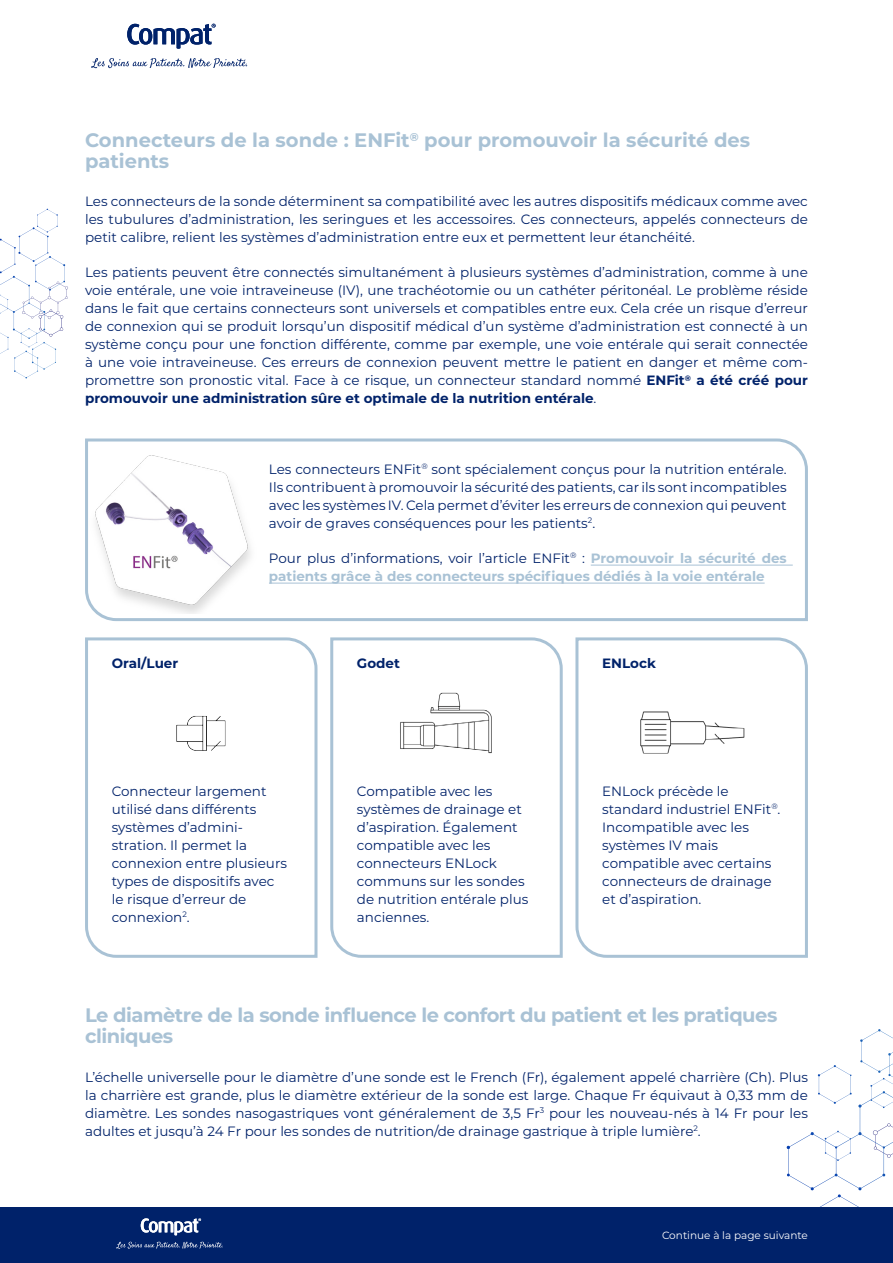
<style>
.page{position:relative;width:893px;height:1263px;background:#fff}
.page>*{position:absolute;margin:0;border:0;box-sizing:border-box;transform-origin:0 0}
.t1{font:700 19.5px/21px "Montserrat";letter-spacing:-.02em;color:#a9c2d5}
.t2{font:700 19.5px/21px "Montserrat";color:#a9c2d5}
.t3{font:13.5px/18px "Montserrat";color:#00226a;text-align:justify}
.t4{font:700 13.5px/18px "Montserrat";color:#a9c2d5}
.t5{font:700 13.5px "Montserrat";color:#00226a}
.t6{font:10.5px "Montserrat";color:#fff}
.s1{font-weight:700}
.s2{font-weight:400;color:#00226a}
</style>
<div class="page">
<svg style="left:787px;top:1029px;width:106px;height:179px"></svg>
<div style="left:0;top:1208px;width:893px;height:55px;background:#00226a"></div>
<svg style="left:0;top:209px;width:68px;height:169px"></svg>
<svg style="left:91px;top:58px;width:156px;height:10px"></svg>
<svg style="left:127px;top:24px;width:89px;height:25px"></svg>
<svg style="left:116px;top:1241px;width:107px;height:8px"></svg>
<svg style="left:141px;top:1218px;width:60px;height:17px"></svg>
<svg style="left:85px;top:637px;width:233px;height:321px"></svg>
<svg style="left:330px;top:637px;width:233px;height:321px"></svg>
<svg style="left:85px;top:438px;width:723px;height:183px"></svg>
<svg style="left:575px;top:637px;width:233px;height:321px"></svg>
<img style="left:173px;top:712px;width:56px;height:42px">
<img style="left:639px;top:711px;width:106px;height:43px">
<img style="left:399px;top:692px;width:95px;height:62px">
<img style="left:87px;top:446px;width:169px;height:167px">
<h1 class="t2" style="left:85px;top:129px;width:667px">Connecteurs de la sonde : ENFit<sup>®</sup> pour promouvoir la sécurité des patients</h1>
<p class="t3" style="left:85px;top:192px;width:724px">Les connecteurs de la sonde déterminent sa compatibilité avec les autres dispositifs médicaux comme avec les tubulures d’administration, les seringues et les accessoires. Ces connecteurs, appelés connecteurs de petit calibre, relient les systèmes d’administration entre eux et permettent leur étanchéité.</p>
<p class="t3" style="left:85px;top:263px;width:724px">Les patients peuvent être connectés simultanément à plusieurs systèmes d’administration, comme à une voie entérale, une voie intraveineuse (IV), une trachéotomie ou un cathéter péritonéal. Le problème réside dans le fait que certains connecteurs sont universels et compatibles entre eux. Cela crée un risque d’erreur de connexion qui se produit lorsqu’un dispositif médical d’un système d’administration est connecté à un système conçu pour une fonction différente, comme par exemple, une voie entérale qui serait connectée à une voie intraveineuse. Ces erreurs de connexion peuvent mettre le patient en danger et même com&shy;promettre son pronostic vital. Face à ce risque, un connecteur standard nommé <span class="s1">ENFit</span><sup>®</sup> <span class="s1">a été créé pour promouvoir une administration sûre et optimale de la nutrition entérale</span>.</p>
<p class="t3" style="left:269px;top:460px;width:519px">Les connecteurs ENFit<sup>®</sup> sont spécialement conçus pour la nutrition entérale.<br>Ils contribuent à promouvoir la sécurité des patients, car ils sont incompatibles avec les systèmes IV. Cela permet d’éviter les erreurs de connexion qui peuvent avoir de graves conséquences pour les patients<sup>2</sup>.</p>
<p class="t4" style="left:269px;top:548px;width:519px"><span class="s2">Pour plus d’informations, voir l’article ENFit</span><sup>®</sup> <span class="s2">:</span> Promouvoir la sécurité des patients grâce à des connecteurs spécifiques dédiés à la voie entérale</p>
<p class="t5" style="left:112px;top:653px;width:68px">Oral/Luer</p>
<p class="t5" style="left:357px;top:653px;width:44px">Godet</p>
<p class="t5" style="left:602px;top:653px;width:55px">ENLock</p>
<p class="t3" style="left:112px;top:781px;width:177px;text-align:left">Connecteur largement utilisé dans différents systèmes d’admini&shy;stration. Il permet la connexion entre plusieurs types de dispositifs avec le risque d’erreur de connexion<sup>2</sup>.</p>
<p class="t3" style="left:357px;top:781px;width:173px;text-align:left">Compatible avec les systèmes de drainage et d’aspiration. Également compatible avec les connecteurs ENLock communs sur les sondes de nutrition entérale plus anciennes.</p>
<p class="t3" style="left:602px;top:781px;width:180px;text-align:left">ENLock précède le standard industriel ENFit<sup>®</sup>.<br>Incompatible avec les systèmes IV mais compatible avec certains connecteurs de drainage et d’aspiration.</p>
<h1 class="t1" style="left:85px;top:1004px;width:694px">Le diamètre de la sonde influence le confort du patient et les pratiques cliniques</h1>
<p class="t3" style="left:85px;top:1067px;width:724px">L’échelle universelle pour le diamètre d’une sonde est le French (Fr), également appelé charrière (Ch). Plus la charrière est grande, plus le diamètre extérieur de la sonde est large. Chaque Fr équivaut à 0,33 mm de diamètre. Les sondes nasogastriques vont généralement de 3,5 Fr<sup>3</sup> pour les nouveau-nés à 14 Fr pour les adultes et jusqu’à 24 Fr pour les sondes de nutrition/de drainage gastrique à triple lumière<sup>2</sup>.</p>
<p class="t6" style="left:662px;top:1227px;width:147px">Continue à la page suivante</p>
</div>
